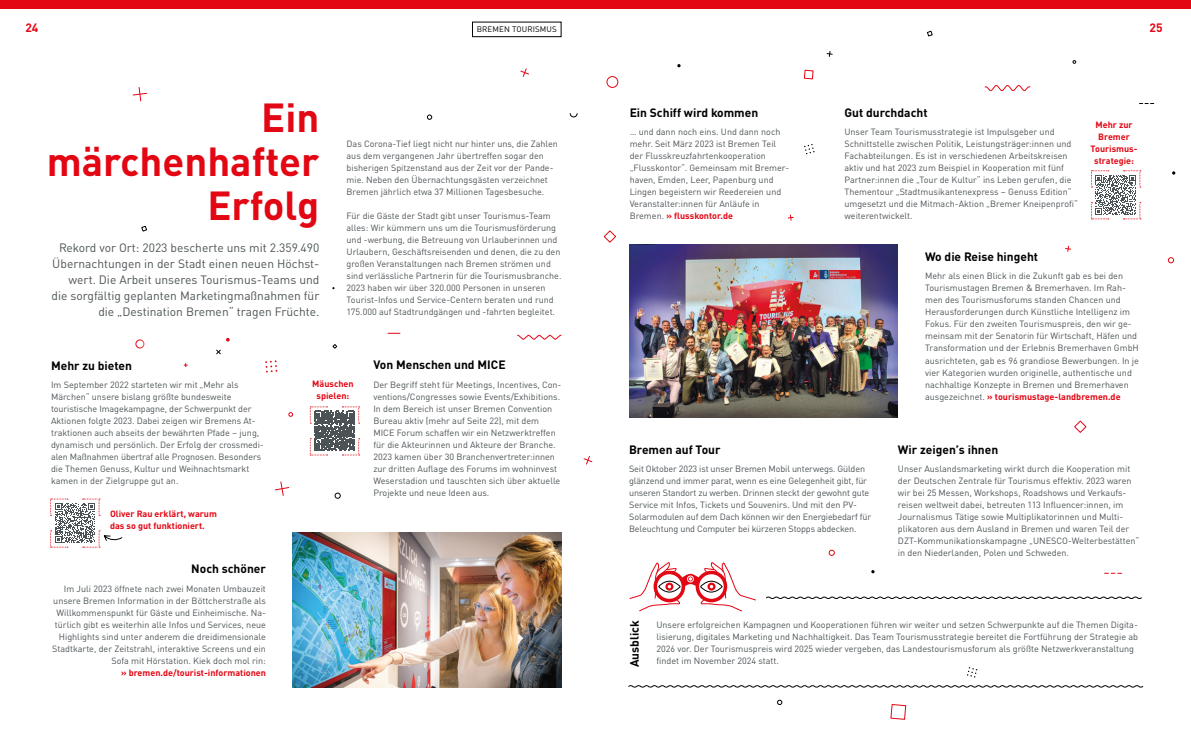
<style>
.page{position:relative;width:1191px;height:738px;background:#fff}
.page>*{position:absolute;margin:0;border:0;box-sizing:border-box;transform-origin:0 0}
.Headline{font:700 40px/44px "DINOT";color:#e30613;text-align:right}
.Einleitung_Hervorhebung{font:12px/16px "DINOT";color:#4c5356;text-align:right}
.Einleitung_Hervorhebung-2{font:700 12px "DINOT";color:#000}
.t1{font:700 12px "DINOT";color:#e30613}
.Fließtext{font:9px/12px "DINOT";color:#4c5356}
.Fließtext-2{font:700 9px/12px "DINOT";color:#e30613;text-align:center}
.Einleitung_Hervorhebung-3{font:8px "DINOT";letter-spacing:.015em;color:#000}
.s1{font-weight:700;color:#e30613}
</style>
<div class="page">
<svg style="left:629px;top:562px;width:127px;height:49px"></svg>
<svg style="left:265px;top:360px;width:12px;height:12px"></svg>
<svg style="left:275px;top:481px;width:14px;height:14px"></svg>
<svg style="left:335px;top:492px;width:5px;height:6px"></svg>
<svg style="left:288px;top:412px;width:5px;height:4px"></svg>
<svg style="left:517px;top:334px;width:45px;height:6px"></svg>
<svg style="left:226px;top:337px;width:4px;height:4px"></svg>
<div style="left:136px;top:339px;width:8px;height:9px;border:1px solid #fff;border-radius:50%"></div>
<svg style="left:216px;top:349px;width:5px;height:5px"></svg>
<svg style="left:332px;top:344px;width:5px;height:5px"></svg>
<svg style="left:141px;top:225px;width:6px;height:6px"></svg>
<svg style="left:388px;top:333px;width:12px;height:1px"></svg>
<svg style="left:804px;top:144px;width:10px;height:10px"></svg>
<svg style="left:603px;top:230px;width:13px;height:13px"></svg>
<svg style="left:570px;top:113px;width:7px;height:4px"></svg>
<div style="left:607px;top:76px;width:11px;height:12px;border:1px solid #e30613;border-radius:50%"></div>
<svg style="left:427px;top:115px;width:5px;height:4px"></svg>
<svg style="left:804px;top:70px;width:9px;height:9px"></svg>
<svg style="left:520px;top:68px;width:9px;height:9px"></svg>
<svg style="left:826px;top:51px;width:7px;height:6px"></svg>
<svg style="left:967px;top:667px;width:10px;height:10px"></svg>
<svg style="left:1104px;top:572px;width:17px;height:1px"></svg>
<svg style="left:1074px;top:420px;width:12px;height:13px"></svg>
<svg style="left:829px;top:549px;width:5px;height:6px"></svg>
<svg style="left:777px;top:699px;width:5px;height:5px"></svg>
<svg style="left:890px;top:704px;width:16px;height:15px"></svg>
<svg style="left:583px;top:456px;width:9px;height:8px"></svg>
<svg style="left:1065px;top:245px;width:6px;height:7px"></svg>
<svg style="left:1139px;top:103px;width:14px;height:1px"></svg>
<svg style="left:927px;top:31px;width:6px;height:6px"></svg>
<svg style="left:1072px;top:60px;width:4px;height:4px"></svg>
<svg style="left:1168px;top:257px;width:5px;height:6px"></svg>
<svg style="left:787px;top:214px;width:7px;height:6px"></svg>
<svg style="left:133px;top:87px;width:14px;height:14px"></svg>
<svg style="left:984px;top:85px;width:46px;height:6px"></svg>
<img style="left:629px;top:244px;width:269px;height:173px">
<img style="left:293px;top:532px;width:268px;height:155px">
<svg style="left:766px;top:596px;width:376px;height:3px"></svg>
<svg style="left:628px;top:685px;width:515px;height:2px"></svg>
<div style="left:0;top:0;width:1191px;height:9px;background:#e30613"></div>
<svg style="left:50px;top:498px;width:72px;height:49px"></svg>
<svg style="left:1091px;top:170px;width:49px;height:49px"></svg>
<svg style="left:310px;top:406px;width:50px;height:49px"></svg>
<div style="left:472px;top:22px;width:89px;height:15px;border:1px solid #000"></div>
<h2 class="t1" style="left:25px;top:18px;width:15px">24</h2>
<h2 class="t1" style="left:1149px;top:18px;width:15px">25</h2>
<p class="Einleitung_Hervorhebung-3" style="left:477px;top:23px;width:82px">BREMEN TOURISMUS</p>
<p class="Headline" style="left:47px;top:93px;width:274px">Ein märchenhafter<br>Erfolg</p>
<p class="Einleitung_Hervorhebung" style="left:52px;top:238px;width:269px">Rekord vor Ort: 2023 bescherte uns mit 2.359.490<br>Übernachtungen in der Stadt einen neuen Höchst&shy;wert. Die Arbeit unseres Tourismus-Teams und die sorgfältig geplanten Marketingmaßnahmen für die „Destination Bremen“ tragen Früchte.</p>
<p class="Einleitung_Hervorhebung-2" style="left:51px;top:356px;width:83px">Mehr zu bieten</p>
<p class="Fließtext" style="left:346px;top:137px;width:213px">Das Corona-Tief liegt nicht nur hinter uns, die Zahlen aus dem vergangenen Jahr übertreffen sogar den bisherigen Spitzenstand aus der Zeit vor der Pande&shy;mie. Neben den Übernachtungsgästen verzeichnet Bremen jährlich etwa 37 Millionen Tagesbesuche.</p>
<p class="Fließtext" style="left:346px;top:209px;width:216px">Für die Gäste der Stadt gibt unser Tourismus-Team alles: Wir kümmern uns um die Tourismusförderung und -werbung, die Betreuung von Urlauberinnen und Urlaubern, Geschäftsreisenden und denen, die zu den großen Veranstaltungen nach Bremen strömen und sind verlässliche Partnerin für die Tourismusbranche.<br>2023 haben wir über 320.000 Personen in unseren Tourist-Infos und Service-Centern beraten und rund 175.000 auf Stadtrundgängen und -fahrten begleitet.</p>
<p class="Einleitung_Hervorhebung-2" style="left:373px;top:355px;width:134px">Von Menschen und MICE</p>
<p class="Fließtext" style="left:51px;top:377px;width:214px">Im September 2022 starteten wir mit „Mehr als Märchen“ unsere bislang größte bundesweite touristische Imagekampagne, der Schwerpunkt der Aktionen folgte 2023. Dabei zeigen wir Bremens At&shy;traktionen auch abseits der bewährten Pfade – jung, dynamisch und persönlich. Der Erfolg der crossmedi&shy;alen Maßnahmen übertraf alle Prognosen. Besonders die Themen Genuss, Kultur und Weihnachtsmarkt kamen in der Zielgruppe gut an.</p>
<p class="Fließtext-2" style="left:110px;top:507px;width:108px;text-align:left">Oliver Rau erklärt, warum das so gut funktioniert.</p>
<p class="Einleitung_Hervorhebung-2" style="left:191px;top:559px;width:76px">Noch schöner</p>
<p class="Fließtext" style="left:52px;top:581px;width:215px;text-align:right">Im Juli 2023 öffnete nach zwei Monaten Umbauzeit unsere Bremen Information in der Böttcherstraße als Willkommenspunkt für Gäste und Einheimische. Na&shy;türlich gibt es weiterhin alle Infos und Services, neue Highlights sind unter anderem die dreidimensionale Stadtkarte, der Zeitstrahl, interaktive Screens und ein Sofa mit Hörstation. Kiek doch mol rin:<br><span class="s1">» bremen.de/tourist-informationen</span></p>
<p class="Fließtext-2" style="left:312px;top:376px;width:43px">Mäuschen spielen:</p>
<p class="Fließtext" style="left:373px;top:377px;width:189px">Der Begriff steht für Meetings, Incentives, Con&shy;ventions/Congresses sowie Events/Exhibitions.<br>In dem Bereich ist unser Bremen Convention Bureau aktiv (mehr auf Seite 22), mit dem MICE Forum schaffen wir ein Netzwerktreffen für die Akteurinnen und Akteure der Branche.<br>2023 kamen über 30 Branchenvertreter:innen zur dritten Auflage des Forums im wohninvest Weserstadion und tauschten sich über aktuelle Projekte und neue Ideen aus.</p>
<p class="Einleitung_Hervorhebung-2" style="left:629px;top:103px;width:130px">Ein Schiff wird kommen</p>
<p class="Fließtext" style="left:629px;top:125px;width:161px">… und dann noch eins. Und dann noch mehr. Seit März 2023 ist Bremen Teil der Flusskreuzfahrtenkooperation „Flusskontor“. Gemeinsam mit Bremer&shy;haven, Emden, Leer, Papenburg und Lingen begeistern wir Reedereien und Veranstalter:innen für Anläufe in Bremen. <span class="s1">» flusskontor.de</span></p>
<p class="Einleitung_Hervorhebung-2" style="left:844px;top:103px;width:85px">Gut durchdacht</p>
<p class="Fließtext" style="left:844px;top:125px;width:235px">Unser Team Tourismusstrategie ist Impulsgeber und Schnittstelle zwischen Politik, Leistungsträger:innen und Fachabteilungen. Es ist in verschiedenen Arbeitskreisen aktiv und hat 2023 zum Beispiel in Kooperation mit fünf Partner:innen die „Tour de Kultur“ ins Leben gerufen, die Thementour „Stadtmusikantenexpress – Genuss Edition“ umgesetzt und die Mitmach-Aktion „Bremer Kneipenprofi“ weiterentwickelt.</p>
<p class="Einleitung_Hervorhebung-2" style="left:925px;top:247px;width:114px">Wo die Reise hingeht</p>
<p class="Fließtext-2" style="left:1090px;top:118px;width:49px">Mehr zur<br>Bremer<br>Tourismus&shy;strategie:</p>
<p class="Fließtext" style="left:925px;top:269px;width:215px">Mehr als einen Blick in die Zukunft gab es bei den Tourismustagen Bremen &amp; Bremerhaven. Im Rah&shy;men des Tourismusforums standen Chancen und Herausforderungen durch Künstliche Intelligenz im Fokus. Für den zweiten Tourismuspreis, den wir ge&shy;meinsam mit der Senatorin für Wirtschaft, Häfen und Transformation und der Erlebnis Bremerhaven GmbH ausrichteten, gab es 96 grandiose Bewerbungen. In je vier Kategorien wurden originelle, authentische und nachhaltige Konzepte in Bremen und Bremerhaven ausgezeichnet. <span class="s1">» tourismustage-landbremen.de</span></p>
<p class="Einleitung_Hervorhebung-2" style="left:629px;top:440px;width:93px">Bremen auf Tour</p>
<p class="Einleitung_Hervorhebung-2" style="left:898px;top:440px;width:102px">Wir zeigen’s ihnen</p>
<p class="Fließtext" style="left:629px;top:461px;width:244px">Seit Oktober 2023 ist unser Bremen Mobil unterwegs. Gülden glänzend und immer parat, wenn es eine Gelegenheit gibt, für unseren Standort zu werben. Drinnen steckt der gewohnt gute Service mit Infos, Tickets und Souvenirs. Und mit den PV-Solarmodulen auf dem Dach können wir den Energiebedarf für Beleuchtung und Computer bei kürzeren Stopps abdecken.</p>
<p class="Fließtext" style="left:898px;top:461px;width:243px">Unser Auslandsmarketing wirkt durch die Kooperation mit der Deutschen Zentrale für Tourismus effektiv. 2023 waren wir bei 25 Messen, Workshops, Roadshows und Verkaufs&shy;reisen weltweit dabei, betreuten 113 Influencer:innen, im Journalismus Tätige sowie Multiplikatorinnen und Multi&shy;plikatoren aus dem Ausland in Bremen und waren Teil der DZT-Kommunikationskampagne „UNESCO-Welterbestätten“ in den Niederlanden, Polen und Schweden.</p>
<p class="Einleitung_Hervorhebung-2" style="left:625px;top:666px;width:48px;rotate:-90deg">Ausblick</p>
<p class="Fließtext" style="left:656px;top:617px;width:483px">Unsere erfolgreichen Kampagnen und Kooperationen führen wir weiter und setzen Schwerpunkte auf die Themen Digita&shy;lisierung, digitales Marketing und Nachhaltigkeit. Das Team Tourismusstrategie bereitet die Fortführung der Strategie ab 2026 vor. Der Tourismuspreis wird 2025 wieder vergeben, das Landestourismusforum als größte Netzwerkveranstaltung findet im November 2024 statt.</p>
</div>
